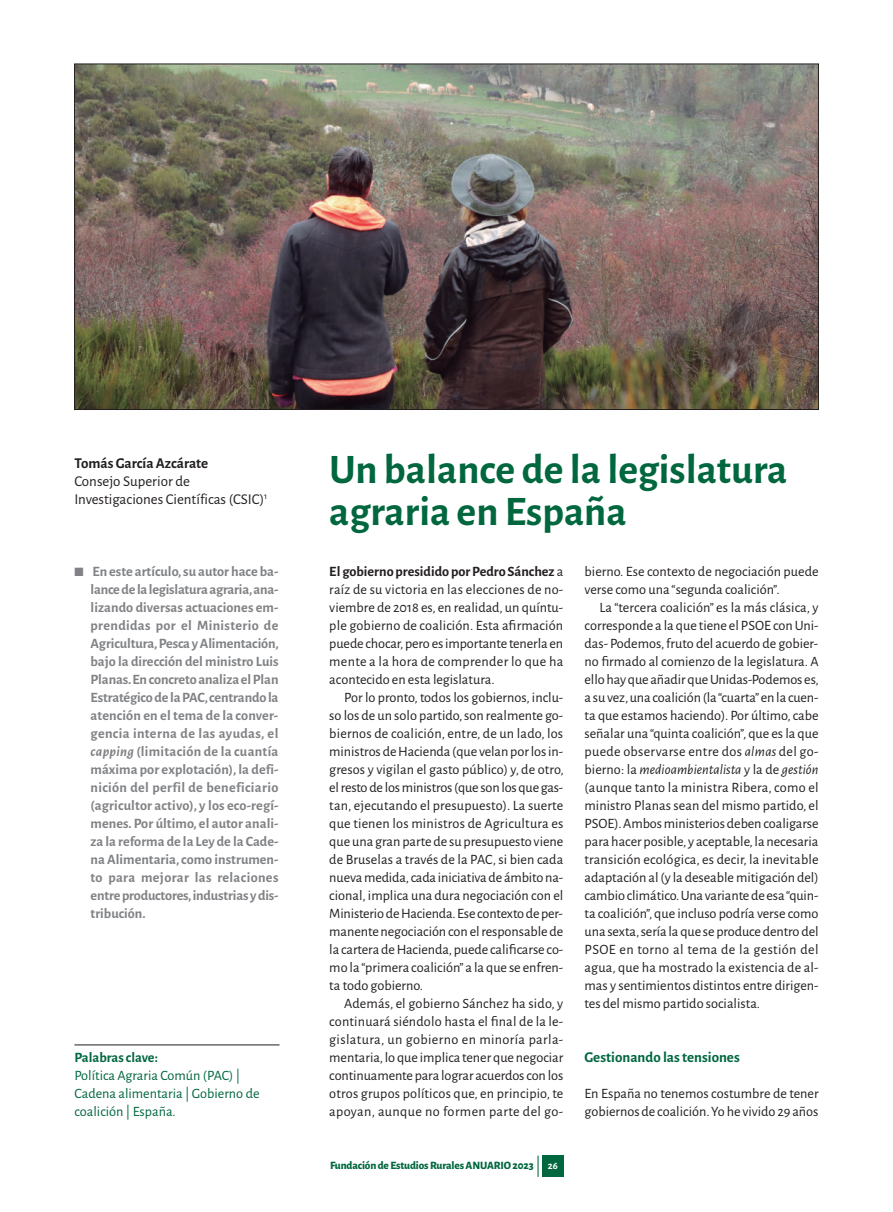
<style>
.page{position:relative;width:893px;height:1212px;background:#fff}
.page>*{position:absolute;margin:0;border:0;box-sizing:border-box;transform-origin:0 0}
.t1{font:700 42px/42px "Alegreya Sans";color:#00673e}
.t2{font:15px/18px "Alegreya Sans";color:#231f20}
.t3{font:700 15px "Alegreya Sans";color:#00673e}
.t4{font:700 15px "Alegreya Sans";color:#231f20}
.t5{font:14.25px/18px "Alegreya Sans";color:#231f20;text-align:justify}
.t6{font:700 14.25px/18px "Alegreya Sans";letter-spacing:-.01em;color:#808285;text-align:justify}
.t7{font:14.25px/18px "Alegreya Sans";color:#00673e}
.t8{font:700 14.25px "Alegreya Sans";color:#00673e}
.t9{font:800 11.25px "Alegreya Sans";letter-spacing:-.01em;color:#00673e}
.t10{font:700 10.5px "Alegreya Sans";color:#fff}
.s1{font-style:italic}
.s2{font-weight:700}
</style>
<div class="page">
<div style="left:542px;top:1155px;width:22px;height:22px;background:#00673e"></div>
<hr style="left:537px;top:1155px;width:2px;height:22px;background:#00673e">
<img style="left:76px;top:66px;width:741px;height:342px">
<hr style="left:74px;top:1045px;width:206px;height:1px;background:#231f20">
<p class="t4" style="left:74px;top:457px;width:135px">Tomás García Azcárate</p>
<p class="t2" style="left:74px;top:473px;width:194px">Consejo Superior de<br>Investigaciones Científicas (CSIC)<sup>1</sup></p>
<p class="t6" style="left:91px;top:563px;width:190px;text-indent:-16px">■ En este artículo, su autor hace ba&shy;lance de la legislatura agraria, ana&shy;lizando diversas actuaciones em&shy;prendidas por el Ministerio de Agricultura, Pesca y Alimentación, bajo la dirección del ministro Luis Planas. En concreto analiza el Plan Estratégico de la PAC, centrando la atención en el tema de la conver&shy;gencia interna de las ayudas, el <span class="s1">capping</span> (limitación de la cuantía máxima por explotación), la defi&shy;nición del perfil de beneficiario (agricultor activo), y los eco-regí&shy;menes. Por último, el autor anali&shy;za la reforma de la Ley de la Cade&shy;na Alimentaria, como instrumen&shy;to para mejorar las relaciones entre productores, industrias y dis&shy;tribución.</p>
<p class="t8" style="left:74px;top:1052px;width:85px">Palabras clave:</p>
<p class="t7" style="left:74px;top:1067px;width:187px">Política Agraria Común (PAC) |<br>Cadena alimentaria | Gobierno de coalición | España.</p>
<p class="t1" style="left:329px;top:452px;width:460px">Un balance de la legislatura agraria en España</p>
<p class="t5" style="left:329px;top:563px;width:235px"><span class="s2">El gobierno presidido por Pedro Sánchez</span> a raíz de su victoria en las elecciones de no&shy;viembre de 2018 es, en realidad, un quíntu&shy;ple gobierno de coalición. Esta afirmación puede chocar, pero es importante tenerla en mente a la hora de comprender lo que ha acontecido en esta legislatura.</p>
<p class="t5" style="left:329px;top:689px;width:236px;text-indent:15px">Por lo pronto, todos los gobiernos, inclu&shy;so los de un solo partido, son realmente go&shy;biernos de coalición, entre, de un lado, los ministros de Hacienda (que velan por los in&shy;gresos y vigilan el gasto público) y, de otro, el resto de los ministros (que son los que gas&shy;tan, ejecutando el presupuesto). La suerte que tienen los ministros de Agricultura es que una gran parte de su presupuesto viene de Bruselas a través de la PAC, si bien cada nueva medida, cada iniciativa de ámbito na&shy;cional, implica una dura negociación con el Ministerio de Hacienda. Ese contexto de per&shy;manente negociación con el responsable de la cartera de Hacienda, puede calificarse co&shy;mo la “primera coalición” a la que se enfren&shy;ta todo gobierno.</p>
<p class="t5" style="left:329px;top:995px;width:236px;text-indent:15px">Además, el gobierno Sánchez ha sido, y continuará siéndolo hasta el final de la le&shy;gislatura, un gobierno en minoría parla&shy;mentaria, lo que implica tener que negociar continuamente para lograr acuerdos con los otros grupos políticos que, en principio, te apoyan, aunque no formen parte del go-</p>
<p class="t9" style="left:330px;top:1159px;width:205px">Fundación de Estudios Rurales ANUARIO 2023</p>
<p class="t10" style="left:548px;top:1162px;width:11px">26</p>
<p class="t5" style="left:585px;top:563px;width:235px">bierno. Ese contexto de negociación puede verse como una “segunda coalición”.</p>
<p class="t5" style="left:585px;top:599px;width:236px;text-indent:15px">La “tercera coalición” es la más clásica, y corresponde a la que tiene el PSOE con Uni&shy;das- Podemos, fruto del acuerdo de gobier&shy;no firmado al comienzo de la legislatura. A ello hay que añadir que Unidas-Podemos es, a su vez, una coalición (la “cuarta” en la cuen&shy;ta que estamos haciendo). Por último, cabe señalar una “quinta coalición”, que es la que puede observarse entre dos <span class="s1">almas</span> del go&shy;bierno: la <span class="s1">medioambientalista</span> y la de <span class="s1">gestión </span>(aunque tanto la ministra Ribera, como el ministro Planas sean del mismo partido, el PSOE). Ambos ministerios deben coaligarse para hacer posible, y aceptable, la necesaria transición ecológica, es decir, la inevitable adaptación al (y la deseable mitigación del) cambio climático. Una variante de esa “quin&shy;ta coalición”, que incluso podría verse como una sexta, sería la que se produce dentro del PSOE en torno al tema de la gestión del agua, que ha mostrado la existencia de al&shy;mas y sentimientos distintos entre dirigen&shy;tes del mismo partido socialista.</p>
<p class="t3" style="left:585px;top:1051px;width:157px">Gestionando las tensiones</p>
<p class="t5" style="left:585px;top:1085px;width:235px">En España no tenemos costumbre de tener gobiernos de coalición. Yo he vivido 29 años</p>
</div>
